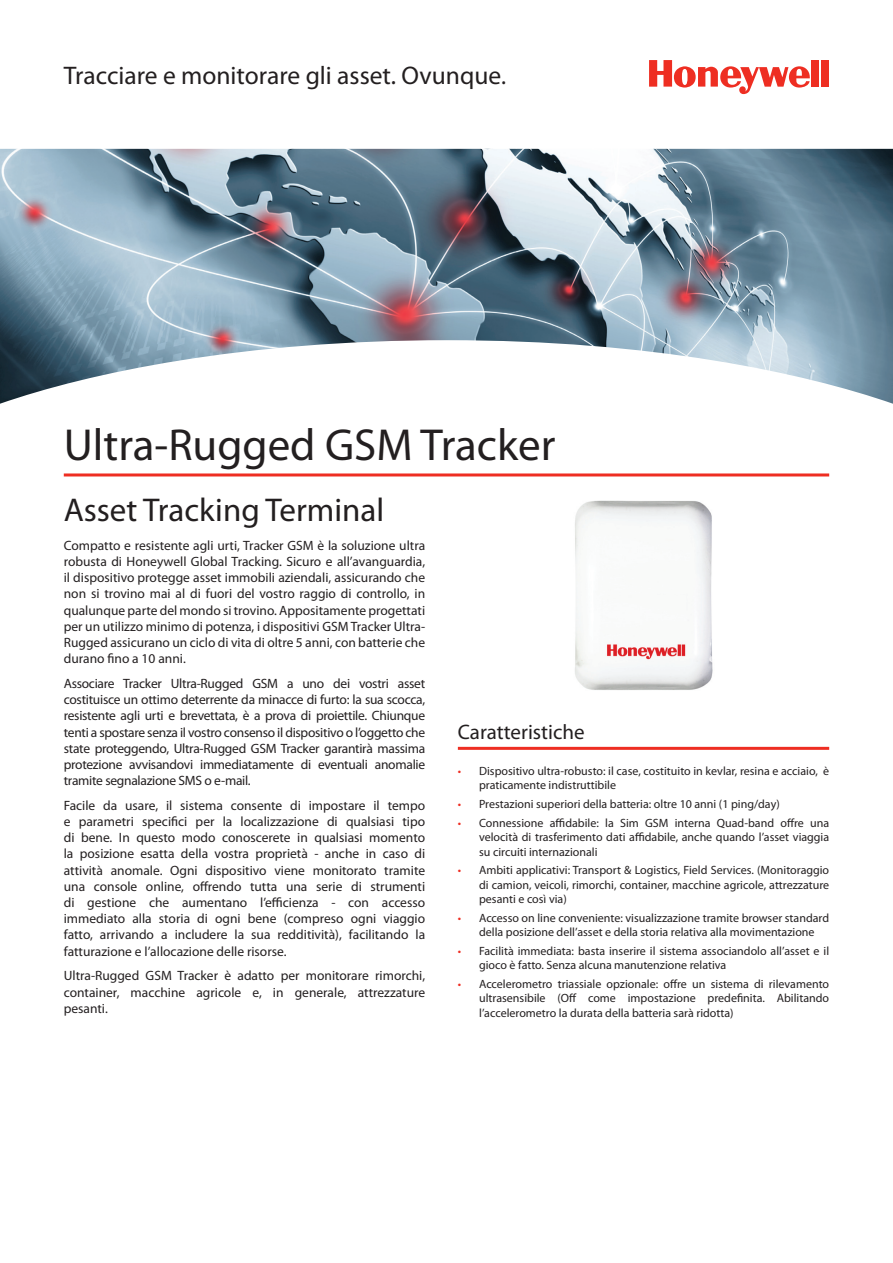
<style>
.page{position:relative;width:893px;height:1263px;background:#fff}
.page>*{position:absolute;margin:0;border:0;box-sizing:border-box;transform-origin:0 0}
.t1{font:45px "Myriad Pro";color:#231f20}
.t2{font:33px "Myriad Pro";color:#231f20}
.t3{font:25.5px "Myriad Pro";color:#231f20}
.t4{font:21px "Myriad Pro";color:#231f20}
.t5{font:13.5px/16.2px "Myriad Pro";color:#231f20;text-align:justify}
.t6{font:12px/14.4px "Myriad Pro";color:#231f20;text-align:justify}
.s1{font-size:24px}
.s2{color:#ee2e22}
</style>
<div class="page">
<hr style="left:64px;top:473px;width:765px;height:3px;background:#ee2e22">
<img style="left:575px;top:500px;width:138px;height:190px">
<hr style="left:458px;top:747px;width:371px;height:3px;background:#ee2e22">
<img style="left:0;top:149px;width:893px;height:255px">
<div style="left:811px;top:60px;width:8px;height:27px;background:#ee2e22"></div>
<div style="left:822px;top:60px;width:7px;height:27px;background:#ee2e22"></div>
<svg style="left:649px;top:60px;width:161px;height:34px"></svg>
<h3 class="t3" style="left:64px;top:60px;width:444px">Tracciare e monitorare gli asset. Ovunque<span class="s1">.</span></h3>
<h1 class="t1" style="left:64px;top:417px;width:493px">Ultra-Rugged GSM Tracker</h1>
<h2 class="t2" style="left:64px;top:489px;width:322px">Asset Tracking Terminal</h2>
<p class="t5" style="left:64px;top:537px;width:363px">Compatto e resistente agli urti, Tracker GSM è la soluzione ultra robusta di Honeywell Global Tracking. Sicuro e all’avanguardia, il dispositivo protegge asset immobili aziendali, assicurando che non si trovino mai al di fuori del vostro raggio di controllo, in qualunque parte del mondo si trovino. Appositamente progettati per un utilizzo minimo di potenza, i dispositivi GSM Tracker Ultra-Rugged assicurano un ciclo di vita di oltre 5 anni, con batterie che durano fino a 10 anni.</p>
<p class="t5" style="left:64px;top:675px;width:363px">Associare Tracker Ultra-Rugged GSM a uno dei vostri asset costituisce un ottimo deterrente da minacce di furto: la sua scocca, resistente agli urti e brevettata, è a prova di proiettile. Chiunque tenti a spostare senza il vostro consenso il dispositivo o l’oggetto che state proteggendo, Ultra-Rugged GSM Tracker garantirà massima protezione avvisandovi immediatamente di eventuali anomalie tramite segnalazione SMS o e-mail.</p>
<p class="t5" style="left:64px;top:797px;width:363px">Facile da usare, il sistema consente di impostare il tempo e parametri specifici per la localizzazione di qualsiasi tipo di bene. In questo modo conoscerete in qualsiasi momento la posizione esatta della vostra proprietà - anche in caso di attività anomale. Ogni dispositivo viene monitorato tramite una console online, offrendo tutta una serie di strumenti di gestione che aumentano l’efficienza - con accesso immediato alla storia di ogni bene (compreso ogni viaggio fatto, arrivando a includere la sua redditività), facilitando la fatturazione e l’allocazione delle risorse.</p>
<p class="t5" style="left:64px;top:967px;width:363px">Ultra-Rugged GSM Tracker è adatto per monitorare rimorchi, container, macchine agricole e, in generale, attrezzature pesanti.</p>
<h3 class="t4" style="left:458px;top:719px;width:128px">Caratteristiche</h3>
<p class="t6" style="left:479px;top:764px;width:351px;text-indent:-21px"><span class="s2">•</span> Dispositivo ultra-robusto: il case, costituito in kevlar, resina e acciaio, è praticamente indistruttibile</p>
<p class="t6" style="left:458px;top:797px;width:323px"><span class="s2">•</span> Prestazioni superiori della batteria: oltre 10 anni (1 ping/day)</p>
<p class="t6" style="left:479px;top:815px;width:352px;text-indent:-21px"><span class="s2">•</span> Connessione affidabile: la Sim GSM interna Quad-band offre una velocità di trasferimento dati affidabile, anche quando l’asset viaggia su circuiti internazionali</p>
<p class="t6" style="left:479px;top:863px;width:352px;text-indent:-21px"><span class="s2">•</span> Ambiti applicativi: Transport &amp; Logistics, Field Services. (Monitoraggio di camion, veicoli, rimorchi, container, macchine agricole, attrezzature pesanti e così via)</p>
<p class="t6" style="left:458px;top:910px;width:373px;text-align:center"><span class="s2">•</span> Accesso on line conveniente: visualizzazione tramite browser standard della posizione dell’asset e della storia relativa alla movimentazione</p>
<p class="t6" style="left:479px;top:943px;width:352px;text-indent:-21px"><span class="s2">•</span> Facilità immediata: basta inserire il sistema associandolo all’asset e il gioco è fatto. Senza alcuna manutenzione relativa</p>
<p class="t6" style="left:479px;top:976px;width:352px;text-indent:-21px"><span class="s2">•</span> Accelerometro triassiale opzionale: offre un sistema di rilevamento ultrasensibile (Off come impostazione predefinita. Abilitando l’accelerometro la durata della batteria sarà ridotta)</p>
</div>
